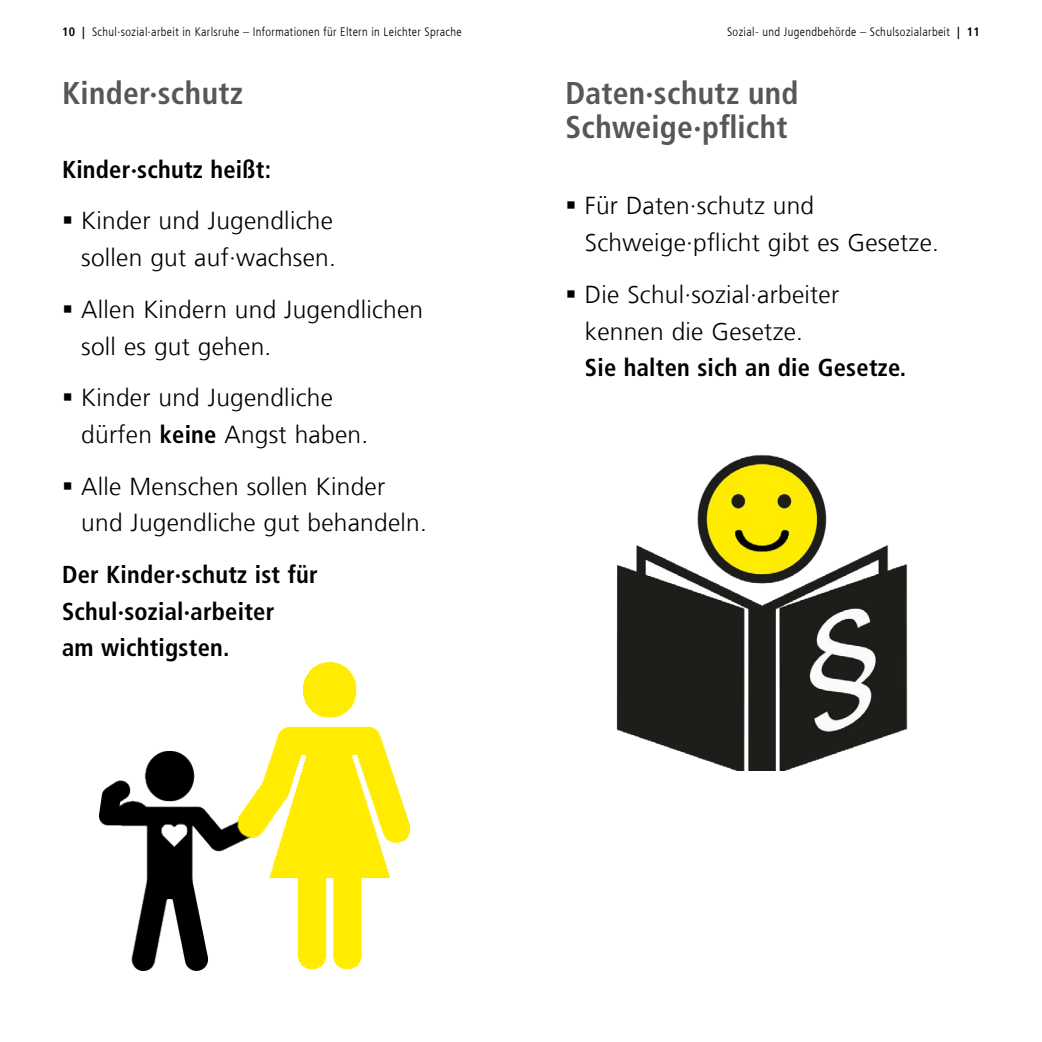
<style>
.page{position:relative;width:1042px;height:1042px;background:#fff}
.page>*{position:absolute;margin:0;border:0;box-sizing:border-box;transform-origin:0 0}
.t1{font:700 condensed 31.5px/33.8px "Frutiger For Karlsruhe";letter-spacing:.01em;color:#575756}
.t2{font:300 24.5px/36.8px "Frutiger For Karlsruhe";letter-spacing:.01em;color:#000}
.t3{font:700 condensed 24.5px/36.8px "Frutiger For Karlsruhe";letter-spacing:.01em;color:#000}
.t4{font:300 condensed 12.25px "Frutiger For Karlsruhe";letter-spacing:.03em;color:#000}
.s1{font-weight:700}
.s2{font-weight:700;font-stretch:condensed}
</style>
<div class="page">
<img style="left:99px;top:662px;width:311px;height:308px">
<img style="left:616px;top:455px;width:292px;height:316px">
<p class="t4" style="left:62px;top:25px;width:401px"><span class="s1">10 |</span> Schul∙sozial∙arbeit in Karlsruhe – Informationen für Eltern in Leichter Sprache</p>
<p class="t4" style="left:727px;top:25px;width:254px">Sozial- und Jugendbehörde – Schulsozialarbeit <span class="s1">| 11</span></p>
<p class="t1" style="left:62px;top:76px;width:183px">Kinder∙schutz</p>
<p class="t3" style="left:62px;top:151px;width:211px">Kinder∙schutz heißt:</p>
<p class="t2" style="left:81px;top:203px;width:256px">Kinder und Jugendliche sollen gut auf∙wachsen.</p>
<p class="t2" style="left:81px;top:291px;width:343px">Allen Kindern und Jugendlichen soll es gut gehen.</p>
<p class="t2" style="left:81px;top:379px;width:288px">Kinder und Jugendliche dürfen <span class="s2">keine</span> Angst haben.</p>
<p class="t2" style="left:81px;top:468px;width:347px">Alle Menschen sollen Kinder und Jugendliche gut behandeln.</p>
<p class="t3" style="left:62px;top:556px;width:257px">Der Kinder∙schutz ist für<br>Schul∙sozial∙arbeiter<br>am wichtigsten.</p>
<p class="t1" style="left:566px;top:76px;width:234px">Daten∙schutz und<br>Schweige∙pflicht</p>
<p class="t2" style="left:585px;top:188px;width:356px">Für Daten∙schutz und<br>Schweige∙pflicht gibt es Gesetze.</p>
<p class="t2" style="left:585px;top:276px;width:256px">Die Schul∙sozial∙arbeiter kennen die Gesetze.</p>
<p class="t3" style="left:585px;top:349px;width:323px">Sie halten sich an die Gesetze.</p>
</div>
